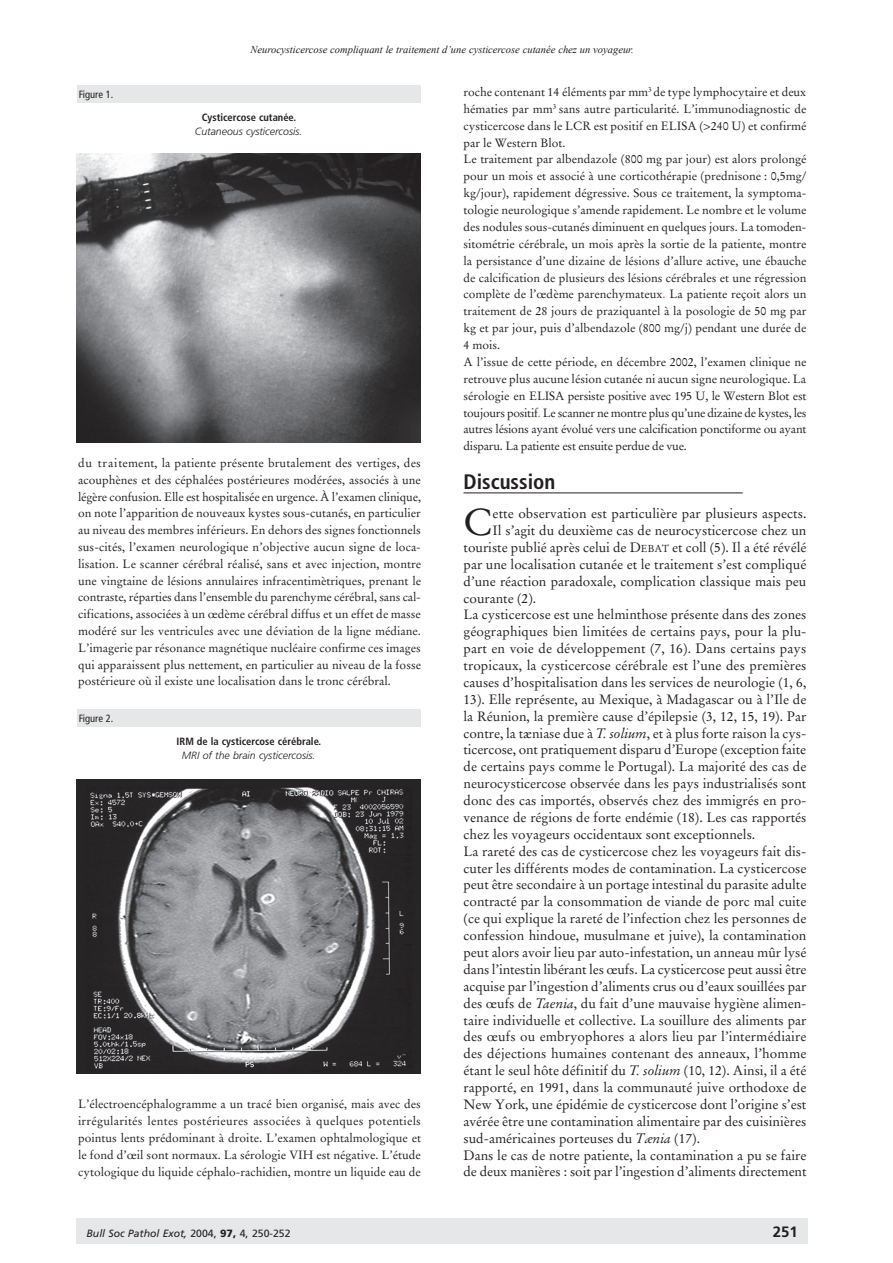
<style>
.page{position:relative;width:893px;height:1263px;background:#fff}
.page>*{position:absolute;margin:0;border:0;box-sizing:border-box;transform-origin:0 0}
.t1{font:37.5px "Stempel Garamond";color:#231f20}
.t2{font:700 condensed 21px "Frutiger";color:#231f20}
.t3{font:700 15px "Frutiger";color:#231f20}
.t4{font:13.5px "Stempel Garamond";color:#231f20}
.t5{font:12px/17px "Stempel Garamond";color:#231f20;text-align:justify}
.t6{font:italic 10.5px "Times New Roman";color:#231f20}
.t7{font:italic 300 10.5px "Frutiger";color:#231f20}
.t8{font:700 condensed 10.5px "Frutiger";color:#231f20}
.t9{font:italic 10.5px "Frutiger";color:#231f20}
.t10{font:condensed 10.5px "Frutiger";color:#231f20}
.s1{color:#f04c27}
.s2{font-size:10.2px}
.s3{font-style:italic}
.s4{font-style:normal}
.s5{font-weight:900;font-style:normal}
</style>
<div class="page">
<div style="left:77px;top:1218px;width:731px;height:25px;background:#e6e7e9"></div>
<hr style="left:463px;top:493px;width:280px;height:1px;background:#231f20">
<div style="left:77px;top:85px;width:344px;height:18px;background:#e6e7e9"></div>
<div style="left:77px;top:709px;width:344px;height:18px;background:#e6e7e9"></div>
<img style="left:77px;top:153px;width:344px;height:290px">
<img style="left:77px;top:779px;width:344px;height:295px">
<p class="t6" style="left:251px;top:43px;width:385px">Neurocysticercose compliquant le traitement d’une cysticercose cutanée chez un voyageur.</p>
<p class="t10" style="left:79px;top:88px;width:36px">Figure 1.</p>
<p class="t8" style="left:202px;top:111px;width:96px">Cysticercose cutanée.</p>
<p class="t7" style="left:195px;top:125px;width:109px">Cutaneous cysticercosis.</p>
<p class="t5" style="left:78px;top:454px;width:345px">du traitement, la patiente présente brutalement des vertiges, des acouphènes et des céphalées postérieures modérées, associés à une légère confusion. Elle est hospitalisée en urgence. À l’examen clinique, on note l’apparition de nouveaux kystes sous-cutanés, en particulier au niveau des membres inférieurs. En dehors des signes fonctionnels sus-cités, l’examen neurologique n’objective aucun signe de loca&shy;lisation. Le scanner cérébral réalisé, sans et avec injection, montre une vingtaine de lésions annulaires infracentimètriques, prenant le contraste, réparties dans l’ensemble du parenchyme cérébral, sans cal&shy;cifications, associées à un œdème cérébral diffus et un effet de masse modéré sur les ventricules avec une déviation de la ligne médiane.<br>L’imagerie par résonance magnétique nucléaire confirme ces images qui apparaissent plus nettement, en particulier au niveau de la fosse postérieure où il existe une localisation dans le tronc cérébral.</p>
<p class="t10" style="left:79px;top:712px;width:36px">Figure 2.</p>
<p class="t8" style="left:177px;top:735px;width:146px">IRM de la cysticercose cérébrale.</p>
<p class="t7" style="left:182px;top:749px;width:135px">MRI of the brain cysticercosis.</p>
<p class="t5" style="left:78px;top:1096px;width:344px">L’électroencéphalogramme a un tracé bien organisé, mais avec des irrégularités lentes postérieures associées à quelques potentiels pointus lents prédominant à droite. L’examen ophtalmologique et le fond d’œil sont normaux. La sérologie VIH est négative. L’étude cytologique du liquide céphalo-rachidien, montre un liquide eau de</p>
<p class="t5" style="left:463px;top:83px;width:345px;text-align:left">roche contenant 14 éléments par mm<sup>3</sup> de type lymphocytaire et deux hématies par mm<sup>3</sup> sans autre particularité. L’immunodiagnostic de cysticercose dans le LCR est positif en ELISA (&gt;240 U) et confirmé par le Western Blot.<br>Le traitement par albendazole (800 mg par jour) est alors prolongé pour un mois et associé à une corticothérapie (prednisone : 0,5mg/ kg/jour), rapidement dégressive. Sous ce traitement, la symptoma&shy;tologie neurologique s’amende rapidement. Le nombre et le volume des nodules sous-cutanés diminuent en quelques jours. La tomoden&shy;sitométrie cérébrale, un mois après la sortie de la patiente, montre la persistance d’une dizaine de lésions d’allure active, une ébauche de calcification de plusieurs des lésions cérébrales et une régression complète de l’œdème parenchymateux<span class="s1">.</span> La patiente reçoit alors un traitement de 28 jours de praziquantel à la posologie de 50 mg par kg et par jour, puis d’albendazole (800 mg/j) pendant une durée de 4 mois.<br>A l’issue de cette période, en décembre 2002, l’examen clinique ne retrouve plus aucune lésion cutanée ni aucun signe neurologique. La sérologie en ELISA persiste positive avec 195 U, le Western Blot est toujours positif<span class="s1">.</span> Le scanner ne montre plus qu’une dizaine de kystes, les autres lésions ayant évolué vers une calcification ponctiforme ou ayant disparu. La patiente est ensuite perdue de vue.</p>
<h2 class="t2" style="left:463px;top:469px;width:93px">Discussion</h2>
<h1 class="t1" style="left:463px;top:499px;width:31px">C</h1>
<p class="t4" style="left:493px;top:505px;width:315px">ette observation est particulière par plusieurs aspects.</p>
<p class="t4" style="left:493px;top:522px;width:315px">Il s’agit du deuxième cas de neurocysticercose chez un</p>
<p class="t4" style="left:463px;top:539px;width:344px">touriste publié après celui de D<span class="s2">EBAT</span> et coll (5). Il a été révélé</p>
<p class="t4" style="left:463px;top:556px;width:344px">par une localisation cutanée et le traitement s’est compliqué</p>
<p class="t4" style="left:463px;top:573px;width:344px">d’une réaction paradoxale, complication classique mais peu</p>
<p class="t4" style="left:463px;top:590px;width:74px">courante (2).</p>
<p class="t4" style="left:463px;top:607px;width:344px">La cysticercose est une helminthose présente dans des zones</p>
<p class="t4" style="left:463px;top:623px;width:344px">géographiques bien limitées de certains pays, pour la plu-</p>
<p class="t4" style="left:463px;top:640px;width:344px">part en voie de développement (7, 16). Dans certains pays</p>
<p class="t4" style="left:463px;top:657px;width:344px">tropicaux, la cysticercose cérébrale est l’une des premières</p>
<p class="t4" style="left:463px;top:674px;width:344px">causes d’hospitalisation dans les services de neurologie (1, 6,</p>
<p class="t4" style="left:463px;top:691px;width:344px">13). Elle représente, au Mexique, à Madagascar ou à l’Ile de</p>
<p class="t4" style="left:463px;top:708px;width:344px">la Réunion, la première cause d’épilepsie (3, 12, 15, 19). Par</p>
<p class="t4" style="left:463px;top:725px;width:344px">contre, la tæniase due à <span class="s3">T. solium</span>, et à plus forte raison la cys-</p>
<p class="t4" style="left:463px;top:742px;width:344px">ticercose, ont pratiquement disparu d’Europe (exception faite</p>
<p class="t4" style="left:463px;top:758px;width:344px">de certains pays comme le Portugal). La majorité des cas de</p>
<p class="t4" style="left:463px;top:775px;width:344px">neurocysticercose observée dans les pays industrialisés sont</p>
<p class="t4" style="left:463px;top:792px;width:344px">donc des cas importés, observés chez des immigrés en pro-</p>
<p class="t4" style="left:463px;top:809px;width:344px">venance de régions de forte endémie (18). Les cas rapportés</p>
<p class="t4" style="left:463px;top:826px;width:293px">chez les voyageurs occidentaux sont exceptionnels.</p>
<p class="t4" style="left:463px;top:843px;width:344px">La rareté des cas de cysticercose chez les voyageurs fait dis-</p>
<p class="t4" style="left:463px;top:860px;width:344px">cuter les différents modes de contamination. La cysticercose</p>
<p class="t4" style="left:463px;top:877px;width:344px">peut être secondaire à un portage intestinal du parasite adulte</p>
<p class="t4" style="left:463px;top:894px;width:344px">contracté par la consommation de viande de porc mal cuite</p>
<p class="t4" style="left:463px;top:910px;width:344px">(ce qui explique la rareté de l’infection chez les personnes de</p>
<p class="t4" style="left:463px;top:927px;width:344px">confession hindoue, musulmane et juive), la contamination</p>
<p class="t4" style="left:463px;top:944px;width:344px">peut alors avoir lieu par auto-infestation, un anneau mûr lysé</p>
<p class="t4" style="left:463px;top:961px;width:344px">dans l’intestin libérant les œufs. La cysticercose peut aussi être</p>
<p class="t4" style="left:463px;top:978px;width:344px">acquise par l’ingestion d’aliments crus ou d’eaux souillées par</p>
<p class="t4" style="left:463px;top:995px;width:344px">des œufs de <span class="s3">Taenia</span>, du fait d’une mauvaise hygiène alimen-</p>
<p class="t4" style="left:463px;top:1012px;width:344px">taire individuelle et collective. La souillure des aliments par</p>
<p class="t4" style="left:463px;top:1029px;width:344px">des œufs ou embryophores a alors lieu par l’intermédiaire</p>
<p class="t4" style="left:463px;top:1045px;width:344px">des déjections humaines contenant des anneaux, l’homme</p>
<p class="t4" style="left:463px;top:1062px;width:344px">étant le seul hôte définitif du <span class="s3">T. solium</span> (10, 12). Ainsi, il a été</p>
<p class="t4" style="left:463px;top:1079px;width:344px">rapporté, en 1991, dans la communauté juive orthodoxe de</p>
<p class="t4" style="left:463px;top:1096px;width:344px">New York, une épidémie de cysticercose dont l’origine s’est</p>
<p class="t4" style="left:463px;top:1113px;width:344px">avérée être une contamination alimentaire par des cuisinières</p>
<p class="t4" style="left:463px;top:1130px;width:238px">sud-américaines porteuses du <span class="s3">Tænia</span> (17).</p>
<p class="t4" style="left:463px;top:1147px;width:344px">Dans le cas de notre patiente, la contamination a pu se faire</p>
<p class="t4" style="left:463px;top:1164px;width:345px">de deux manières : soit par l’ingestion d’aliments directement</p>
<p class="t9" style="left:87px;top:1227px;width:206px">Bull Soc Pathol Exot, <span class="s4">2004,</span> <span class="s5">97,</span> <span class="s4">4, 250-252</span></p>
<p class="t3" style="left:773px;top:1222px;width:27px">251</p>
</div>
